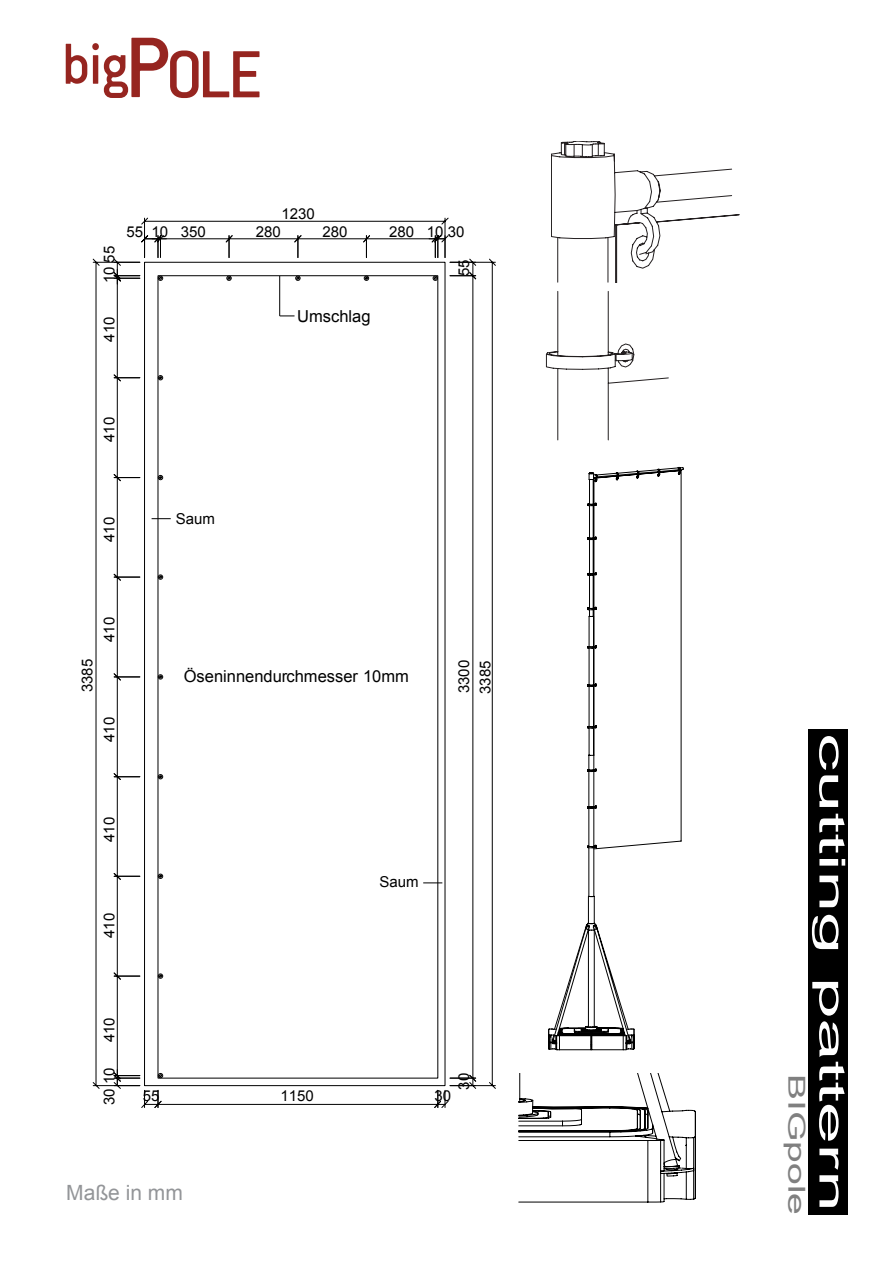
<style>
.page{position:relative;width:893px;height:1263px;background:#fff}
.page>*{position:absolute;margin:0;border:0;box-sizing:border-box;transform-origin:0 0}
.t1{font:36px "Arial";color:#fff;scale:2.08 1}
.t2{font:23.4px "Arial";color:#808080;scale:1.67 1}
.t3{font:21px "Arial";color:#939598}
.t4{font:16.5px "Arial";color:#000}
.t5{font:15px "Arial";color:#000}
</style>
<div class="page">
<svg style="left:551px;top:141px;width:188px;height:142px"></svg>
<svg style="left:651px;top:467px;width:32px;height:375px"></svg>
<svg style="left:554px;top:470px;width:127px;height:573px"></svg>
<svg style="left:519px;top:1073px;width:176px;height:129px"></svg>
<svg style="left:546px;top:291px;width:122px;height:149px"></svg>
<div style="left:808px;top:729px;width:39px;height:486px;background:#000"></div>
<svg style="left:66px;top:38px;width:193px;height:60px"></svg>
<svg style="left:93px;top:218px;width:403px;height:890px"></svg>
<p class="t5" style="left:99px;top:283px;width:39px;rotate:-90deg">10 55</p>
<p class="t5" style="left:99px;top:342px;width:27px;rotate:-90deg">410</p>
<p class="t5" style="left:282px;top:204px;width:35px">1230</p>
<p class="t5" style="left:127px;top:222px;width:81px">55 10 350</p>
<p class="t5" style="left:256px;top:222px;width:27px">280</p>
<p class="t5" style="left:322px;top:222px;width:27px">280</p>
<p class="t5" style="left:389px;top:222px;width:77px">280 10 30</p>
<p class="t4" style="left:297px;top:305px;width:75px">Umschlag</p>
<p class="t5" style="left:454px;top:276px;width:18px;rotate:-90deg">55</p>
<p class="t5" style="left:99px;top:442px;width:27px;rotate:-90deg">410</p>
<p class="t5" style="left:99px;top:542px;width:27px;rotate:-90deg">410</p>
<p class="t5" style="left:176px;top:508px;width:41px">Saum</p>
<p class="t5" style="left:77px;top:692px;width:35px;rotate:-90deg">3385</p>
<p class="t5" style="left:99px;top:642px;width:27px;rotate:-90deg">410</p>
<p class="t5" style="left:99px;top:742px;width:27px;rotate:-90deg">410</p>
<p class="t4" style="left:184px;top:666px;width:227px">Öseninnendurchmesser 10mm</p>
<p class="t5" style="left:454px;top:693px;width:35px;rotate:-90deg">3300</p>
<p class="t5" style="left:475px;top:694px;width:35px;rotate:-90deg">3385</p>
<p class="t5" style="left:99px;top:842px;width:27px;rotate:-90deg">410</p>
<p class="t5" style="left:99px;top:938px;width:27px;rotate:-90deg">410</p>
<p class="t5" style="left:379px;top:872px;width:41px">Saum</p>
<p class="t5" style="left:99px;top:1042px;width:27px;rotate:-90deg">410</p>
<p class="t5" style="left:99px;top:1105px;width:39px;rotate:-90deg">30 10</p>
<p class="t5" style="left:454px;top:1090px;width:18px;rotate:-90deg">30</p>
<p class="t5" style="left:143px;top:1086px;width:18px">55</p>
<p class="t5" style="left:280px;top:1086px;width:35px">1150</p>
<p class="t5" style="left:435px;top:1086px;width:18px">30</p>
<h3 class="t3" style="left:66px;top:1179px;width:118px">Maße in mm</h3>
<h1 class="t1" style="left:856px;top:733px;width:232px;rotate:90deg">cutting pattern</h1>
<h2 class="t2" style="left:812px;top:1074px;width:86px;rotate:90deg">BIGpole</h2>
</div>
